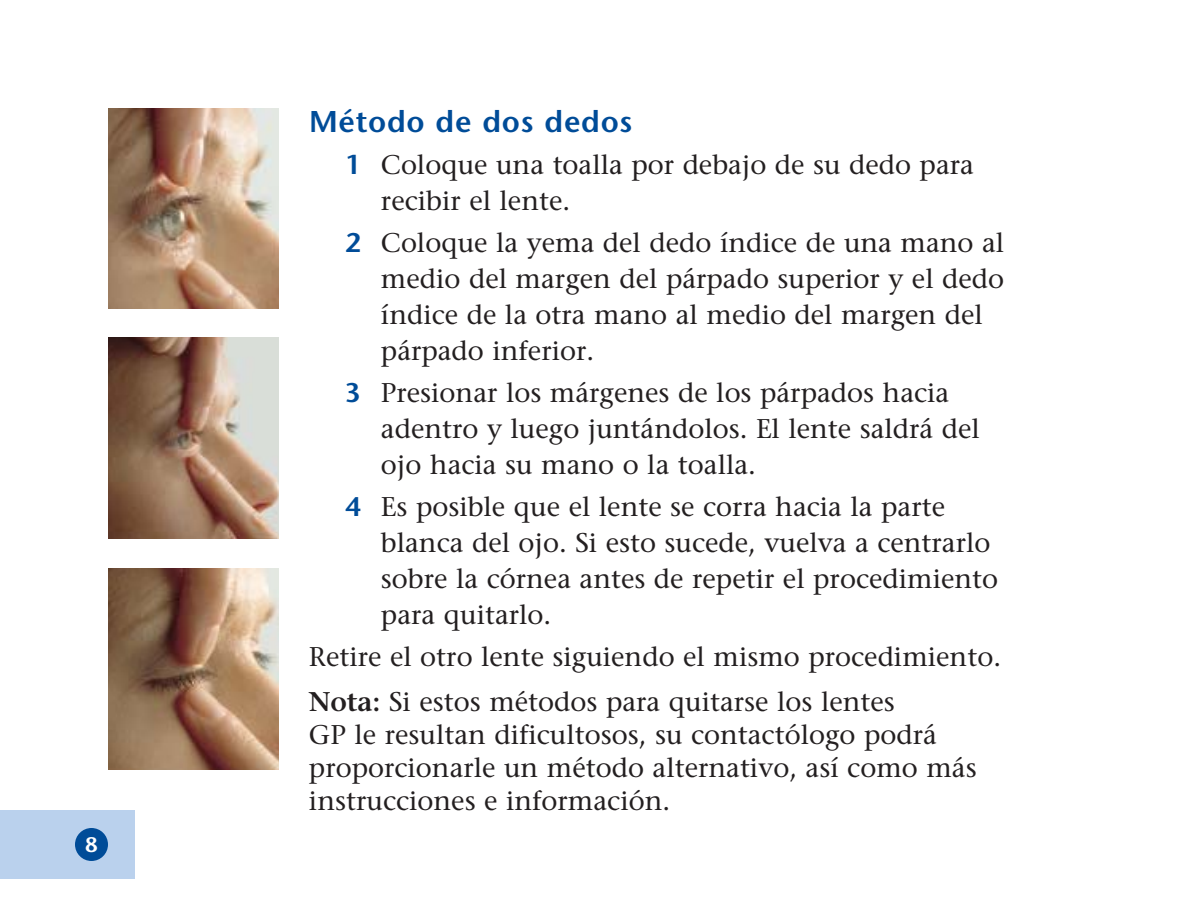
<style>
.page{position:relative;width:1188px;height:918px;background:#fff}
.page>*{position:absolute;margin:0;border:0;box-sizing:border-box;transform-origin:0 0}
.t1{font:600 30px "Stone Sans";letter-spacing:.025em;color:#004c98}
.t2{font:27px/36px "Stone Serif";color:#231f20}
.t3{font:600 21px "Stone Sans";color:#fff}
.s1{font-family:"Stone Sans";font-weight:600;color:#004c98}
.s2{font-weight:600}
</style>
<div class="page">
<div style="left:0;top:810px;width:135px;height:69px;background:#bad1ed"></div>
<div style="left:75px;top:828px;width:33px;height:33px;background:#004c98;border-radius:50%"></div>
<img style="left:108px;top:108px;width:171px;height:201px">
<img style="left:108px;top:338px;width:171px;height:200px">
<img style="left:108px;top:568px;width:171px;height:202px">
<p class="t3" style="left:86px;top:837px;width:14px">8</p>
<p class="t1" style="left:309px;top:110px;width:325px">Método de dos dedos</p>
<p class="t2" style="left:381px;top:149px;width:594px;text-indent:-36px"><span class="s1">1</span> Coloque una toalla por debajo de su dedo para recibir el lente.</p>
<p class="t2" style="left:381px;top:227px;width:625px;text-indent:-36px"><span class="s1">2</span> Coloque la yema del dedo índice de una mano al medio del margen del párpado superior y el dedo índice de la otra mano al medio del margen del párpado inferior.</p>
<p class="t2" style="left:381px;top:377px;width:600px;text-indent:-36px"><span class="s1">3</span> Presionar los márgenes de los párpados hacia adentro y luego juntándolos. El lente saldrá del ojo hacia su mano o la toalla.</p>
<p class="t2" style="left:381px;top:491px;width:619px;text-indent:-36px"><span class="s1">4</span> Es posible que el lente se corra hacia la parte blanca del ojo. Si esto sucede, vuelva a centrarlo sobre la córnea antes de repetir el procedimiento para quitarlo.</p>
<p class="t2" style="left:309px;top:637px;width:694px;line-height:45px">Retire el otro lente siguiendo el mismo procedimiento.<br><span class="s2">Nota:</span> Si estos métodos para quitarse los lentes</p>
<p class="t2" style="left:309px;top:721px;width:669px;line-height:33px">GP le resultan dificultosos, su contactólogo podrá proporcionarle un método alternativo, así como más instrucciones e información.</p>
</div>
